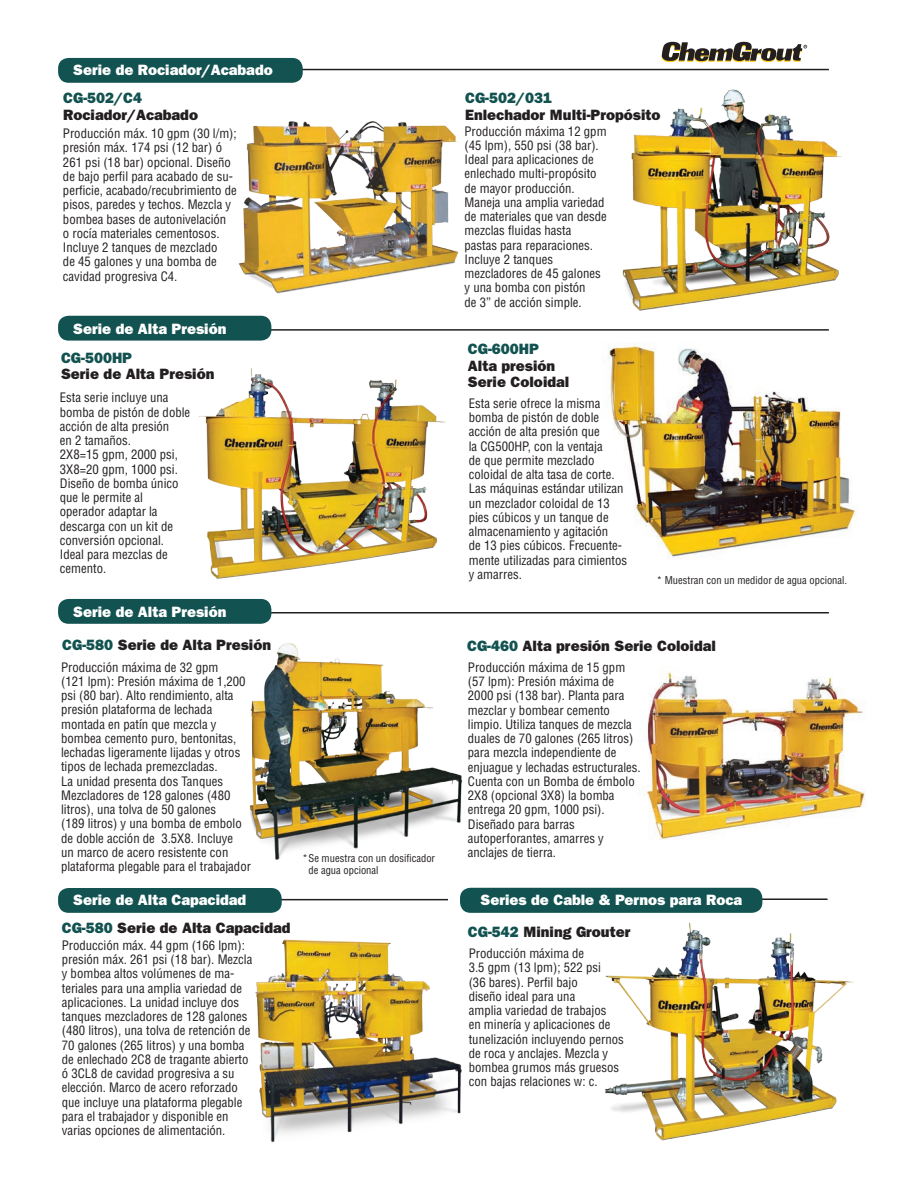
<style>
.page{position:relative;width:897px;height:1188px;background:#fff}
.page>*{position:absolute;margin:0;border:0;box-sizing:border-box;transform-origin:0 0}
.t1{font:15px/16.5px "ITC Franklin Gothic Std Hvy";color:#231f20}
.t2{font:15px "ITC Franklin Gothic Std Hvy";color:#fff}
.t3{font:15px "ITC Franklin Gothic Std Hvy";color:#125250}
.t4{font:condensed 12.75px/14.2px "Helvetica";color:#231f20}
.t5{font:condensed 10.5px/12px "Helvetica";color:#231f20}
.s1{color:#125250}
</style>
<div class="page">
<hr style="left:592px;top:898px;width:235px;height:2px;background:#231f20">
<hr style="left:211px;top:612px;width:617px;height:2px;background:#231f20">
<hr style="left:213px;top:899px;width:235px;height:1px;background:#231f20">
<img style="left:608px;top:346px;width:248px;height:213px">
<img style="left:645px;top:672px;width:220px;height:168px">
<img style="left:249px;top:643px;width:213px;height:217px">
<img style="left:605px;top:922px;width:249px;height:219px">
<svg style="left:661px;top:42px;width:146px;height:20px"></svg>
<img style="left:238px;top:121px;width:221px;height:173px">
<hr style="left:210px;top:69px;width:618px;height:1px;background:#231f20">
<div style="left:58px;top:58px;width:245px;height:25px;background:#125250;border-radius:10px"></div>
<hr style="left:62px;top:329px;width:766px;height:2px;background:#231f20">
<div style="left:58px;top:316px;width:213px;height:25px;background:#125250;border-radius:10px"></div>
<div style="left:58px;top:888px;width:224px;height:25px;background:#125250;border-radius:10px"></div>
<div style="left:58px;top:599px;width:213px;height:25px;background:#125250;border-radius:10px"></div>
<img style="left:199px;top:368px;width:246px;height:211px">
<img style="left:622px;top:89px;width:220px;height:222px">
<img style="left:255px;top:939px;width:207px;height:204px">
<div style="left:460px;top:888px;width:302px;height:25px;background:#125250;border-radius:10px"></div>
<p class="t2" style="left:73px;top:61px;width:201px">Serie de Rociador/Acabado</p>
<p class="t1" style="left:63px;top:90px;width:136px"><span class="s1">CG-502/C4<br></span>Rociador/Acabado</p>
<p class="t4" style="left:63px;top:126px;width:175px">Producción máx. 10 gpm (30 l/m); presión máx. 174 psi (12 bar) ó<br>261 psi (18 bar) opcional. Diseño de bajo perfil para acabado de su&shy;perficie, acabado/recubrimiento de pisos, paredes y techos. Mezcla y bombea bases de autonivelación<br>o rocía materiales cementosos.<br>Incluye 2 tanques de mezclado<br>de 45 galones y una bomba de cavidad progresiva C4.</p>
<p class="t2" style="left:73px;top:320px;width:155px">Serie de Alta Presión</p>
<p class="t1" style="left:61px;top:349px;width:155px"><span class="s1">CG-500HP<br></span>Serie de Alta Presión</p>
<p class="t4" style="left:60px;top:390px;width:132px">Esta serie incluye una bomba de pistón de doble acción de alta presión<br>en 2 tamaños.<br>2X8=15 gpm, 2000 psi,<br>3X8=20 gpm, 1000 psi.</p>
<p class="t4" style="left:60px;top:476px;width:120px">Diseño de bomba único que le permite al operador adaptar la descarga con un kit de</p>
<p class="t4" style="left:60px;top:533px;width:109px">conversión opcional.<br>Ideal para mezclas de cemento.</p>
<p class="t2" style="left:73px;top:603px;width:155px">Serie de Alta Presión</p>
<p class="t1" style="left:62px;top:637px;width:210px"><span class="s1">CG-580</span> Serie de Alta Presión</p>
<p class="t4" style="left:61px;top:660px;width:186px">Producción máxima de 32 gpm<br>(121 lpm): Presión máxima de 1,200 psi (80 bar). Alto rendimiento, alta presión plataforma de lechada montada en patín que mezcla y bombea cemento puro, bentonitas, lechadas ligeramente lijadas y otros tipos de lechada premezcladas.<br>La unidad presenta dos Tanques<br>Mezcladores de 128 galones (480 litros), una tolva de 50 galones<br>(189 litros) y una bomba de embolo de doble acción de 3.5X8. Incluye un marco de acero resistente con</p>
<p class="t4" style="left:61px;top:859px;width:191px">plataforma plegable para el trabajador</p>
<p class="t2" style="left:73px;top:891px;width:175px">Serie de Alta Capacidad</p>
<p class="t4" style="left:62px;top:938px;width:192px">Producción máx. 44 gpm (166 lpm): presión máx. 261 psi (18 bar). Mezcla y bombea altos volúmenes de ma&shy;teriales para una amplia variedad de aplicaciones. La unidad incluye dos tanques mezcladores de 128 galones (480 litros), una tolva de retención de 70 galones (265 litros) y una bomba de enlechado 2C8 de tragante abierto ó 3CL8 de cavidad progresiva a su elección. Marco de acero reforzado que incluye una plataforma plegable para el trabajador y disponible en varias opciones de alimentación.</p>
<p class="t1" style="left:62px;top:920px;width:230px"><span class="s1">CG-580</span> Serie de Alta Capacidad</p>
<p class="t5" style="left:308px;top:852px;width:128px;text-indent:-6px">*Se muestra con un dosificador de agua opcional</p>
<p class="t3" style="left:465px;top:89px;width:88px">CG-502/031</p>
<p class="t1" style="left:465px;top:106px;width:197px">Enlechador Multi-Propósito</p>
<p class="t4" style="left:464px;top:124px;width:144px">Producción máxima 12 gpm (45 lpm), 550 psi (38 bar).<br>Ideal para aplicaciones de enlechado multi-propósito de mayor producción.<br>Maneja una amplia variedad de materiales que van desde mezclas fluidas hasta</p>
<p class="t4" style="left:464px;top:238px;width:138px">pastas para reparaciones.<br>Incluye 2 tanques mezcladores de 45 galones y una bomba con pistón</p>
<p class="t4" style="left:464px;top:295px;width:119px">de 3” de acción simple.</p>
<p class="t3" style="left:468px;top:340px;width:73px">CG-600HP</p>
<p class="t1" style="left:468px;top:357px;width:89px">Alta presión</p>
<p class="t1" style="left:468px;top:374px;width:103px">Serie Coloidal</p>
<p class="t4" style="left:468px;top:396px;width:160px">Esta serie ofrece la misma bomba de pistón de doble acción de alta presión que<br>la CG500HP, con la ventaja<br>de que permite mezclado coloidal de alta tasa de corte.<br>Las máquinas estándar utilizan un mezclador coloidal de 13 pies cúbicos y un tanque de almacenamiento y agitación<br>de 13 pies cúbicos. Frecuente&shy;mente utilizadas para cimientos y amarres.</p>
<p class="t5" style="left:656px;top:574px;width:192px">* Muestran con un medidor de agua opcional.</p>
<p class="t1" style="left:467px;top:638px;width:250px"><span class="s1">CG-460</span> Alta presión Serie Coloidal</p>
<p class="t4" style="left:468px;top:660px;width:159px">Producción máxima de 15 gpm (57 lpm): Presión máxima de</p>
<p class="t4" style="left:468px;top:688px;width:174px">2000 psi (138 bar). Planta para mezclar y bombear cemento limpio. Utiliza tanques de mezcla duales de 70 galones (265 litros) para mezcla independiente de enjuague y lechadas estructurales.<br>Cuenta con un Bomba de émbolo<br>2X8 (opcional 3X8) la bomba entrega 20 gpm, 1000 psi).<br>Diseñado para barras autoperforantes, amarres y anclajes de tierra.</p>
<p class="t2" style="left:480px;top:891px;width:263px">Series de Cable &amp; Pernos para Roca</p>
<p class="t1" style="left:468px;top:923px;width:164px"><span class="s1">CG-542</span> Mining Grouter</p>
<p class="t4" style="left:468px;top:946px;width:134px">Producción máxima de<br>3.5 gpm (13 lpm); 522 psi</p>
<p class="t4" style="left:468px;top:975px;width:111px">(36 bares). Perfil bajo</p>
<p class="t4" style="left:468px;top:989px;width:157px">diseño ideal para una<br>amplia variedad de trabajos<br>en minería y aplicaciones de tunelización incluyendo pernos de roca y anclajes. Mezcla y bombea grumos más gruesos con bajas relaciones w: c.</p>
</div>
